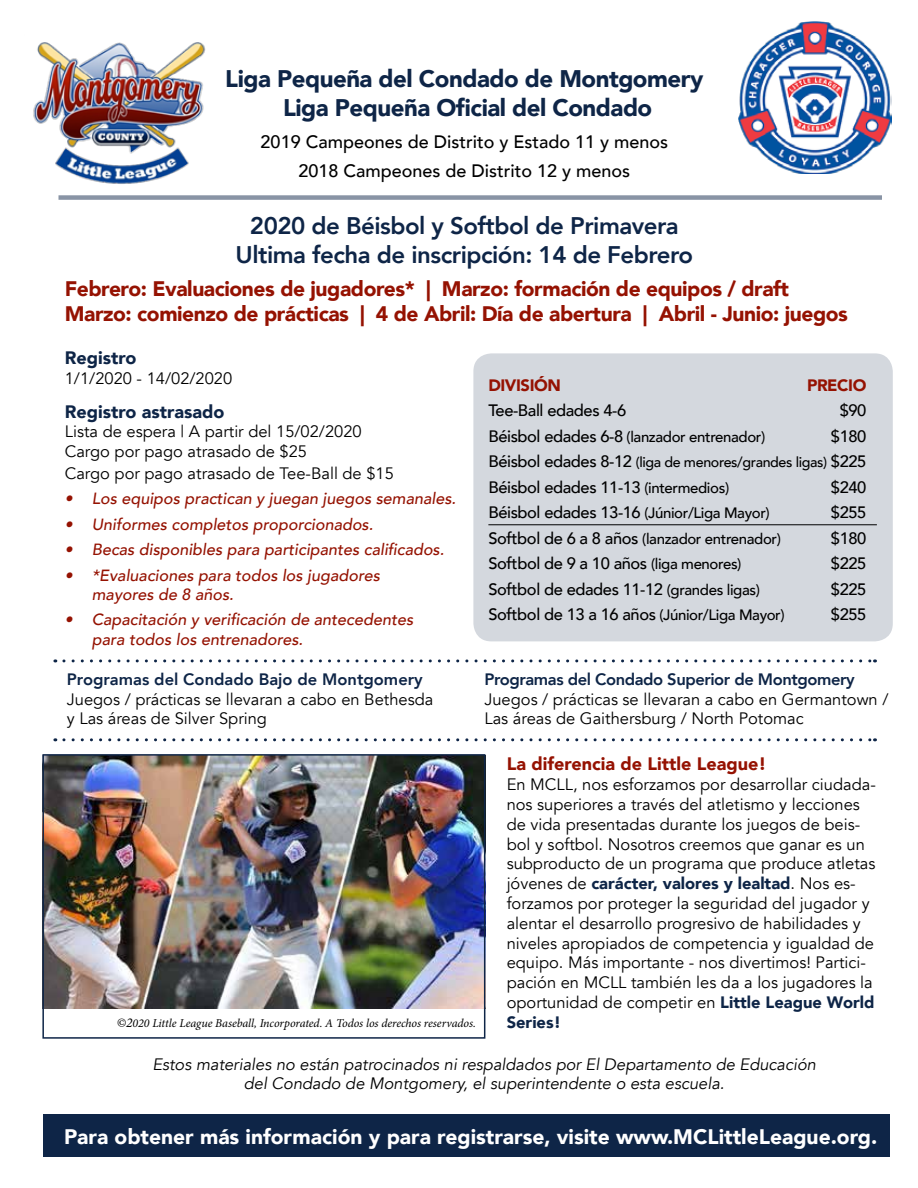
<style>
.page{position:relative;width:918px;height:1188px;background:#fff}
.page>*{position:absolute;margin:0;border:0;box-sizing:border-box;transform-origin:0 0}
.t1{font:800 24px/28.8px "Avenir";letter-spacing:-.02em;color:#0e2547;text-align:center}
.t2{font:900 24px/28.8px "Avenir";letter-spacing:-.02em;color:#0e2547;text-align:center}
.t3{font:900 21px/25.2px "Avenir";letter-spacing:-.02em;color:#951202}
.t4{font:900 21px "Avenir";color:#fff}
.t5{font:500 18px/28.8px "Avenir";color:#000;text-align:center}
.t6{font:900 18px "Avenir";color:#951202}
.t7{font:900 18px "Avenir";color:#0e2547}
.t8{font:16.5px/19.8px "Avenir";color:#000}
.t9{font:500 16.5px "Avenir";letter-spacing:-.025em;color:#000}
.t10{font:italic 16.5px/19.8px "Avenir";color:#000;text-align:center}
.t11{font:800 16.5px "Avenir";letter-spacing:-.025em;color:#0e2547}
.t12{font:800 16.5px "Avenir";color:#0e2547}
.t13{font:900 16.5px "Avenir";letter-spacing:-.025em;color:#951202}
.t14{font:italic 500 16.2px/19.5px "Avenir";color:#951202}
.t15{font:500 15px "Avenir";letter-spacing:-.025em;color:#000}
.t16{font:500 14.25px "Avenir";letter-spacing:-.025em;color:#000}
.t17{font:italic 12px "Minion Pro";letter-spacing:-.005em;color:#000}
.s1{font-size:16.5px}
.s2{font-size:15px}
.s3{font-size:13.5px}
.s4{font-weight:900;color:#0e2547}
</style>
<div class="page">
<img style="left:33px;top:42px;width:173px;height:142px">
<img style="left:739px;top:22px;width:153px;height:152px">
<div style="left:473px;top:353px;width:420px;height:288px;background:#d4d8de;border-radius:18px"></div>
<hr style="left:488px;top:524px;width:389px;height:1px;background:#000">
<div style="left:43px;top:1114px;width:847px;height:43px;background:#0e2547"></div>
<img style="left:45px;top:757px;width:437px;height:251px">
<div style="left:42px;top:754px;width:443px;height:285px;border:2px solid #0e2547"></div>
<svg style="left:64px;top:659px;width:812px;height:3px"></svg>
<svg style="left:64px;top:738px;width:812px;height:3px"></svg>
<div style="left:58px;top:195px;width:824px;height:5px;background:#8994a5"></div>
<h1 class="t2" style="left:225px;top:64px;width:480px">Liga Pequeña del Condado de Montgomery<br>Liga Pequeña Oficial del Condado</h1>
<p class="t5" style="left:261px;top:126px;width:409px">2019 Campeones de Distrito y Estado 11 y menos<br>2018 Campeones de Distrito 12 y menos</p>
<h1 class="t1" style="left:236px;top:212px;width:459px">2020 de Béisbol y Softbol de Primavera<br>Ultima fecha de inscripción: 14 de Febrero</h1>
<p class="t3" style="left:65px;top:275px;width:785px">Febrero: Evaluaciones de jugadores* | Marzo: formación de equipos / draft<br>Marzo: comienzo de prácticas | 4 de Abril: Día de abertura | Abril - Junio: juegos</p>
<p class="t7" style="left:65px;top:343px;width:73px">Registro</p>
<p class="t8" style="left:65px;top:369px;width:169px">1/1/2020 - 14/02/2020</p>
<p class="t7" style="left:65px;top:396px;width:161px">Registro astrasado</p>
<p class="t8" style="left:65px;top:422px;width:298px">Lista de espera | A partir del 15/02/2020<br>Cargo por pago atrasado de $25</p>
<p class="t8" style="left:65px;top:464px;width:331px">Cargo por pago atrasado de Tee-Ball de $15</p>
<p class="t14" style="left:65px;top:489px;width:393px">• Los equipos practican y juegan juegos semanales.</p>
<p class="t14" style="left:65px;top:515px;width:310px">• Uniformes completos proporcionados.</p>
<p class="t14" style="left:65px;top:540px;width:381px">• Becas disponibles para participantes calificados.</p>
<p class="t14" style="left:92px;top:565px;width:290px;text-indent:-27px">• *Evaluaciones para todos los jugadores mayores de 8 años.</p>
<p class="t14" style="left:92px;top:610px;width:323px;text-indent:-27px">• Capacitación y verificación de antecedentes para todos los entrenadores.</p>
<p class="t13" style="left:488px;top:371px;width:74px">División</p>
<p class="t13" style="left:807px;top:371px;width:57px">Precio</p>
<p class="t9" style="left:488px;top:396px;width:139px">Tee-Ball edades 4-6</p>
<p class="t9" style="left:840px;top:396px;width:28px">$90</p>
<p class="t15" style="left:488px;top:424px;width:278px"><span class="s1">Béisbol edades 6-8</span> (lanzador entrenador)</p>
<p class="t9" style="left:831px;top:422px;width:37px">$180</p>
<p class="t16" style="left:488px;top:450px;width:380px"><span class="s1">Béisbol edades 8-12</span> (liga de menores/grandes ligas) <span class="s1">$225</span></p>
<p class="t9" style="left:488px;top:473px;width:242px">Béisbol edades 11-13 <span class="s2">(intermedios)</span></p>
<p class="t9" style="left:831px;top:473px;width:37px">$240</p>
<p class="t9" style="left:488px;top:498px;width:283px">Béisbol edades 13-16 <span class="s2">(Júnior/Liga Mayor)</span></p>
<p class="t9" style="left:831px;top:498px;width:37px">$255</p>
<p class="t15" style="left:488px;top:526px;width:294px"><span class="s1">Softbol de 6 a 8 años</span> (lanzador entrenador)</p>
<p class="t9" style="left:831px;top:524px;width:37px">$180</p>
<p class="t9" style="left:488px;top:549px;width:255px">Softbol de 9 a 10 años <span class="s2">(liga menores)</span></p>
<p class="t9" style="left:831px;top:549px;width:37px">$225</p>
<p class="t9" style="left:488px;top:575px;width:273px">Softbol de edades 11-12 <span class="s2">(grandes ligas)</span></p>
<p class="t9" style="left:831px;top:575px;width:37px">$225</p>
<p class="t9" style="left:488px;top:600px;width:298px">Softbol de 13 a 16 años <span class="s2">(Júnior/Liga Mayor)</span></p>
<p class="t9" style="left:831px;top:600px;width:37px">$255</p>
<p class="t12" style="left:67px;top:666px;width:357px">Programas del Condado Bajo de Montgomery</p>
<p class="t8" style="left:67px;top:689px;width:368px">Juegos / prácticas se llevaran a cabo en Bethesda y Las áreas de Silver Spring</p>
<p class="t11" style="left:485px;top:666px;width:372px">Programas del Condado Superior de Montgomery</p>
<p class="t8" style="left:485px;top:689px;width:405px">Juegos / prácticas se llevaran a cabo en Germantown /<br>Las áreas de Gaithersburg / North Potomac</p>
<p class="t17" style="left:117px;top:1015px;width:361px"><span class="s3">©2</span>020 Little League Baseball, Incorporated. A Todos los derechos reservados.</p>
<p class="t6" style="left:507px;top:749px;width:261px">La diferencia de Little League!</p>
<p class="t8" style="left:507px;top:775px;width:371px">En MCLL, nos esforzamos por desarrollar ciudada&shy;nos superiores a través del atletismo y lecciones de vida presentadas durante los juegos de beis&shy;bol y softbol. Nosotros creemos que ganar es un subproducto de un programa que produce atletas jóvenes de <span class="s4">carácter, valores y lealtad</span>. Nos es&shy;forzamos por proteger la seguridad del jugador y alentar el desarrollo progresivo de habilidades y niveles apropiados de competencia y igualdad de equipo. Más importante - nos divertimos! Partici&shy;pación en MCLL también les da a los jugadores la oportunidad de competir en <span class="s4">Little League World Series!</span></p>
<p class="t10" style="left:152px;top:1054px;width:665px">Estos materiales no están patrocinados ni respaldados por El Departamento de Educación del Condado de Montgomery, el superintendente o esta escuela.</p>
<p class="t4" style="left:64px;top:1118px;width:815px">Para obtener más información y para registrarse, visite www.MCLittleLeague.org.</p>
</div>
